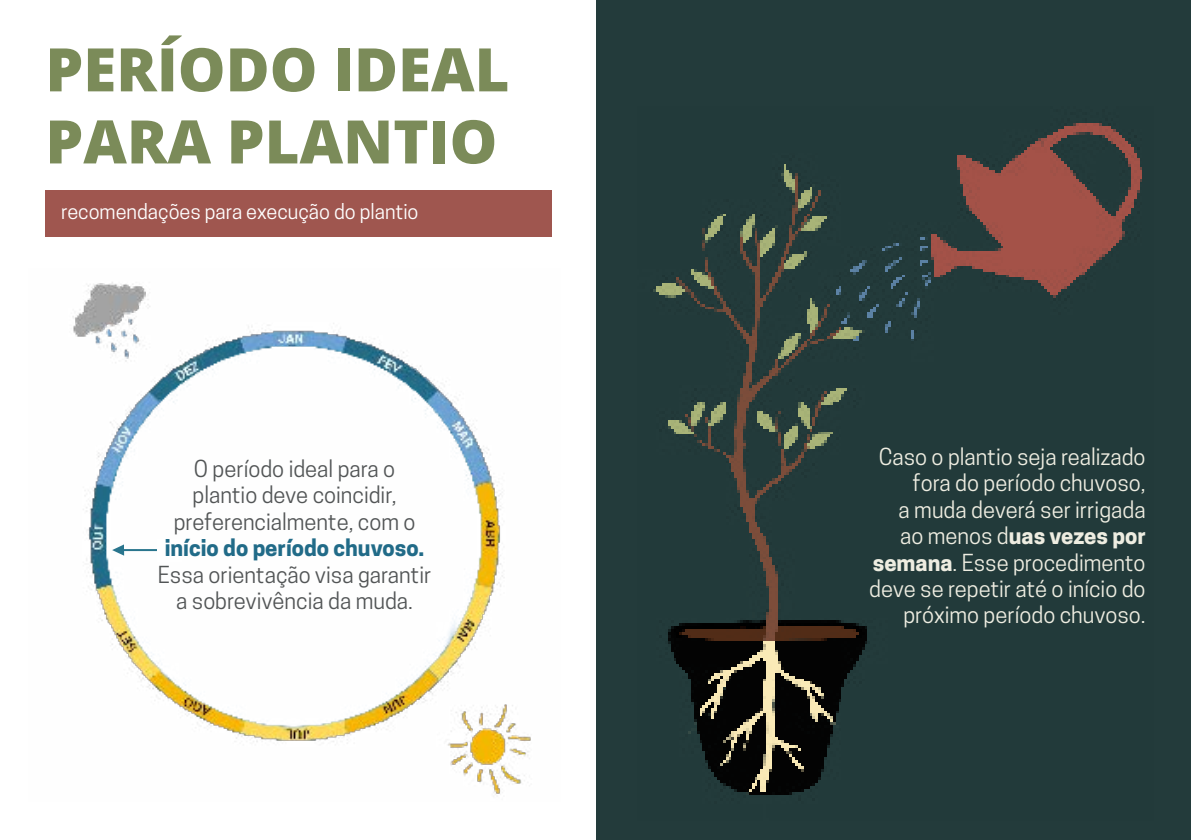
<style>
.page{position:relative;width:1191px;height:840px;background:#fff}
.page>*{position:absolute;margin:0;border:0;box-sizing:border-box;transform-origin:0 0}
.t1{font:800 60px/72px "Open Sans";color:#7b8b59}
.t2{font:22px/26.4px "Cooper Hewitt";color:#eeede1;text-align:right}
.t3{font:22px/26.4px "Cooper Hewitt";color:#525556;text-align:center}
.t4{font:700 22px "Cooper Hewitt";color:#216b88}
.t5{font:20px "Cooper Hewitt";color:#fff}
.s1{font-weight:700}
</style>
<div class="page">
<div style="left:596px;top:0;width:595px;height:839px;background:#233b3b"></div>
<img style="left:653px;top:123px;width:489px;height:672px">
<img style="left:72px;top:282px;width:459px;height:513px">
<div style="left:45px;top:190px;width:506px;height:46px;background:#9f564f"></div>
<svg style="left:112px;top:544px;width:46px;height:11px"></svg>
<div style="left:158px;top:539px;width:24px;height:22px;background:#fff"></div>
<h1 class="t1" style="left:45px;top:30px;width:465px">PERÍODO IDEAL<br>PARA PLANTIO</h1>
<p class="t5" style="left:61px;top:200px;width:359px">recomendações para execução do plantio</p>
<p class="t3" style="left:174px;top:455px;width:243px">O período ideal para o plantio deve coincidir, preferencialmente, com o</p>
<p class="t4" style="left:165px;top:534px;width:261px">início do período chuvoso.</p>
<p class="t3" style="left:158px;top:560px;width:275px">Essa orientação visa garantir a sobrevivência da muda.</p>
<p class="t2" style="left:869px;top:443px;width:278px">Caso o plantio seja realizado fora do período chuvoso,<br>a muda deverá ser irrigada<br>ao menos d<span class="s1">uas vezes por semana</span>. Esse procedimento deve se repetir até o início do próximo período chuvoso.</p>
</div>
